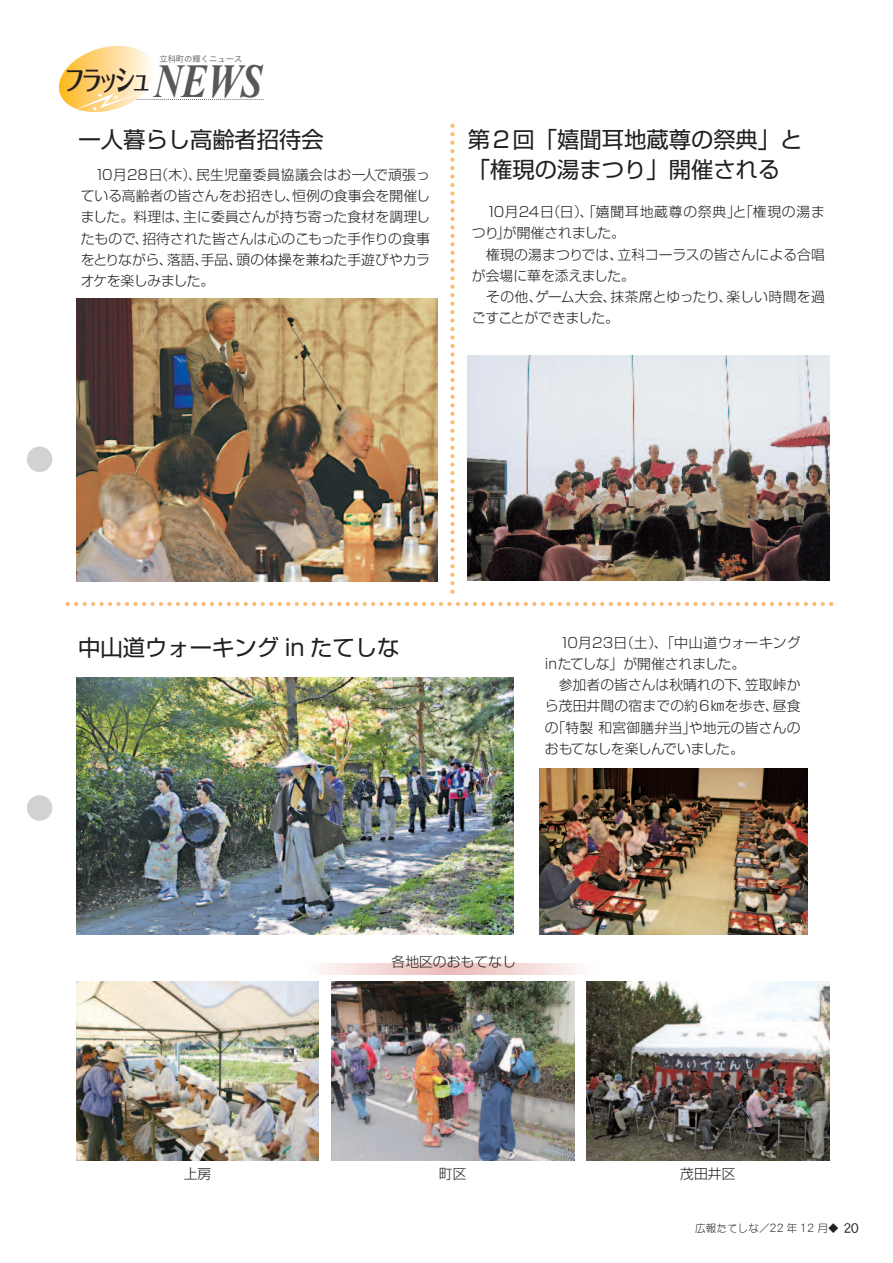
<style>
.page{position:relative;width:893px;height:1263px;background:#fff}
.page>*{position:absolute;margin:0;border:0;box-sizing:border-box;transform-origin:0 0}
.t1{font:italic 700 47.7px "Times New Roman";color:#57585a;scale:.8 1}
.t2{font:28.05px "Folk Pro Bold 90 pv RKSJ H";color:#231f20;scale:.75 1}
.t3{font:22.35px/29.7px "Shin Go Pro";color:#231f20}
.t4{font:300 13.8px/21.3px "Shin Go Pro";color:#231f20;text-align:justify}
.t5{font:300 13.8px "Shin Go Pro";letter-spacing:.055em;color:#231f20}
.t6{font:300 13.8px "Shin Go Pro";letter-spacing:.025em;color:#231f20}
.t7{font:300 13.8px "Shin Go Pro";letter-spacing:-.045em;color:#231f20}
.t8{font:300 13.8px "Shin Go Pro";letter-spacing:-.02em;color:#231f20}
.t9{font:10.65px "DF Maru Gothic Std W3";color:#231f20}
.t10{font:8.25px "Hira Kaku Pro W3 90 pv RKSJ H";color:#57585a}
.s1{font-size:12.75px}
.s2{font-family:"DFHS Gothic Std W3";font-size:14.85px}
</style>
<div class="page">
<div style="left:27px;top:446px;width:25px;height:26px;background:#d1d2d4;border-radius:50%"></div>
<div style="left:27px;top:795px;width:25px;height:26px;background:#d1d2d4;border-radius:50%"></div>
<img style="left:77px;top:298px;width:361px;height:284px">
<img style="left:77px;top:678px;width:436px;height:256px">
<svg style="left:65px;top:602px;width:768px;height:4px"></svg>
<img style="left:77px;top:981px;width:242px;height:179px">
<img style="left:332px;top:981px;width:242px;height:179px">
<img style="left:587px;top:981px;width:242px;height:179px">
<img style="left:468px;top:356px;width:361px;height:225px">
<svg style="left:450px;top:124px;width:5px;height:470px"></svg>
<img style="left:539px;top:769px;width:269px;height:165px">
<svg style="left:59px;top:46px;width:205px;height:67px"></svg>
<p class="t10" style="left:159px;top:51px;width:84px">立科町の輝くニュース</p>
<p class="t1" style="left:154px;top:47px;width:137px">NEWS</p>
<p class="t2" style="left:64px;top:57px;width:75px">フラッ</p>
<p class="t2" style="left:114px;top:57px;width:51px">シュ</p>
<p class="t3" style="left:78px;top:122px;width:247px">一人暮らし高齢者招待会</p>
<p class="t4" style="left:81px;top:162px;width:351px;text-indent:14px">10月28日（木）、民生児童委員協議会はお一人で頑張っている高齢者の皆さんをお招きし、恒例の食事会を開催しました。料理は、主に委員さんが持ち寄った食材を調理したもので、招待された皆さんは心のこもった手作りの食事をとりながら、落語、手品、頭の体操を兼ねた手遊びやカラオケを楽しみました。</p>
<p class="t3" style="left:468px;top:122px;width:336px">第２回「嬉聞耳地蔵尊の祭典」と「権現の湯まつり」開催される</p>
<p class="t5" style="left:486px;top:200px;width:340px">10月24日（日）、「嬉聞耳地蔵尊の祭典」と「権現の湯ま</p>
<p class="t4" style="left:472px;top:221px;width:155px">つり」が開催されました。</p>
<p class="t4" style="left:486px;top:242px;width:340px">権現の湯まつりでは、立科コーラスの皆さんによる合唱</p>
<p class="t4" style="left:472px;top:263px;width:164px">が会場に華を添えました。</p>
<p class="t6" style="left:486px;top:285px;width:340px">その他、ゲーム大会、抹茶席とゆったり、楽しい時間を過</p>
<p class="t8" style="left:472px;top:307px;width:148px">ごすことができました。</p>
<p class="t3" style="left:78px;top:630px;width:323px">中山道ウォーキング in たてしな</p>
<p class="t4" style="left:559px;top:630px;width:242px">10月23日（土）、「中山道ウォーキング</p>
<p class="t4" style="left:545px;top:651px;width:202px">inたてしな」が開催されました。</p>
<p class="t4" style="left:559px;top:672px;width:243px">参加者の皆さんは秋晴れの下、笠取峠か</p>
<p class="t4" style="left:545px;top:694px;width:257px">ら茂田井間の宿までの約６㎞を歩き、昼食</p>
<p class="t4" style="left:545px;top:715px;width:257px">の「特製和宮御膳弁当」や地元の皆さんの</p>
<p class="t7" style="left:545px;top:737px;width:200px">おもてなしを楽しんでいました。</p>
<p class="t4" style="left:391px;top:949px;width:126px">各地区のおもてなし</p>
<p class="t4" style="left:184px;top:1161px;width:29px">上房</p>
<p class="t4" style="left:439px;top:1161px;width:29px">町区</p>
<p class="t4" style="left:680px;top:1161px;width:57px">茂田井区</p>
<p class="t9" style="left:695px;top:1222px;width:165px">広報たてしな／<span class="s1">22</span> 年 <span class="s1">12</span> 月◆ <span class="s2">20</span></p>
</div>
